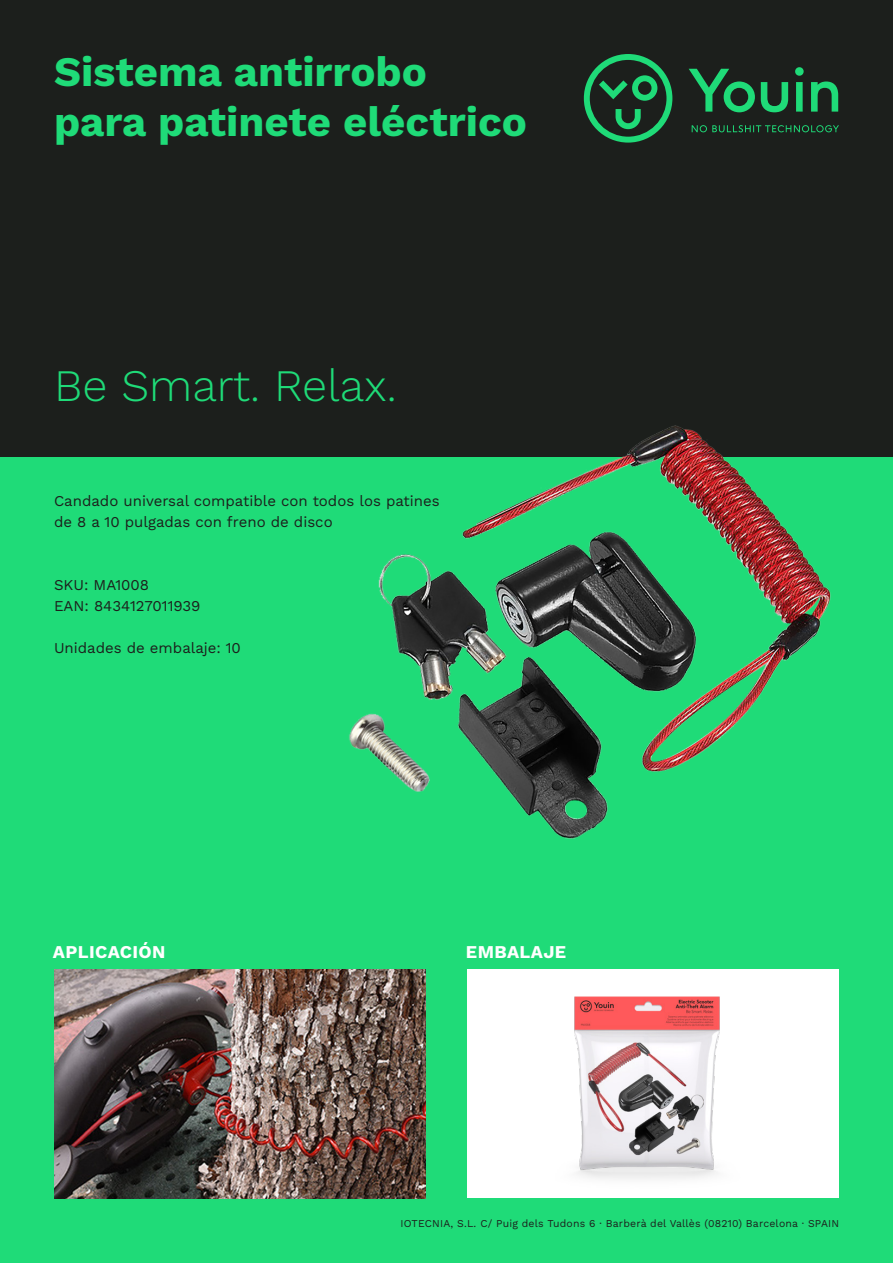
<style>
.page{position:relative;width:893px;height:1263px;background:#1fdb78}
.page>*{position:absolute;margin:0;border:0;box-sizing:border-box;transform-origin:0 0}
.t1{font:300 45px "Work Sans";color:#1fdb78}
.t2{font:700 42px "Work Sans";color:#1fdb78}
.t3{font:700 18px "Work Sans";letter-spacing:.02em;color:#fff}
.t4{font:15px "Work Sans";color:#1c1f1c}
.t5{font:10.5px "Work Sans";letter-spacing:.015em;color:#1c1f1c}
</style>
<div class="page">
<div style="left:0;top:0;width:893px;height:457px;background:#1c1f1c"></div>
<svg style="left:584px;top:54px;width:255px;height:89px"></svg>
<div style="left:467px;top:969px;width:372px;height:229px;background:#fff"></div>
<img style="left:574px;top:996px;width:146px;height:183px">
<img style="left:349px;top:425px;width:482px;height:414px">
<img style="left:54px;top:969px;width:372px;height:229px">
<p class="t2" style="left:54px;top:40px;width:375px">Sistema antirrobo</p>
<p class="t2" style="left:54px;top:90px;width:474px">para patinete eléctrico</p>
<p class="t1" style="left:54px;top:352px;width:344px">Be Smart. Relax.</p>
<p class="t4" style="left:54px;top:489px;width:387px">Candado universal compatible con todos los patines</p>
<p class="t4" style="left:54px;top:510px;width:280px">de 8 a 10 pulgadas con freno de disco</p>
<p class="t4" style="left:54px;top:573px;width:97px">SKU: MA1008</p>
<p class="t4" style="left:54px;top:594px;width:148px">EAN: 8434127011939</p>
<p class="t4" style="left:54px;top:636px;width:188px">Unidades de embalaje: 10</p>
<p class="t3" style="left:53px;top:938px;width:114px">APLICACIÓN</p>
<p class="t3" style="left:466px;top:938px;width:102px">EMBALAJE</p>
<p class="t5" style="left:401px;top:1216px;width:440px">IOTECNIA, S.L. C/ Puig dels Tudons 6 · Barberà del Vallès (08210) Barcelona · SPAIN</p>
</div>
